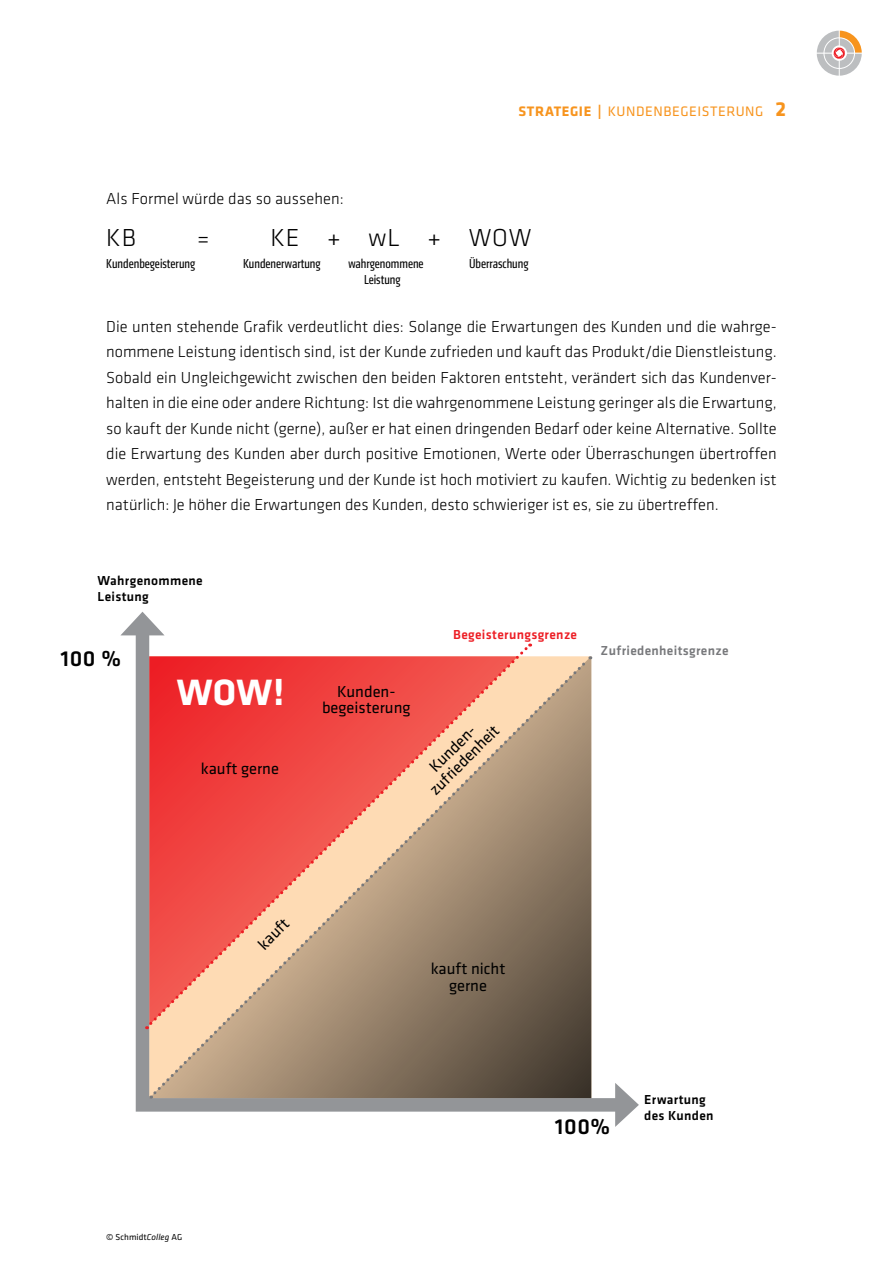
<style>
.page{position:relative;width:893px;height:1263px;background:#fff}
.page>*{position:absolute;margin:0;border:0;box-sizing:border-box;transform-origin:0 0}
.t1{font:700 38.1px "Klavika";color:#fff}
.t2{font:300 25.5px "Klavika";letter-spacing:.04em;color:#000}
.t3{font:500 22.5px "Klavika";letter-spacing:.025em;color:#000}
.t4{font:300 16.5px/25.5px "Klavika";color:#000;text-align:justify}
.t5{font:16.5px/16.5px "Klavika";color:#000;text-align:center}
.t6{font:14.25px "Klavika";letter-spacing:.04em;color:#f7941e}
.t7{font:13.5px "Klavika Condensed";color:#000}
.t8{font:500 13.5px/16.2px "Klavika";letter-spacing:.025em;color:#000}
.t9{font:500 13.5px "Klavika";letter-spacing:.025em;color:#77787b}
.t10{font:500 13.5px "Klavika";letter-spacing:.025em;color:#ed1d24}
.t11{font:9px "Klavika";letter-spacing:.005em;color:#000}
.s1{font-weight:700}
.s2{font-weight:700;font-size:21px}
.s3{font-family:"Klavika Basic";font-style:italic}
</style>
<div class="page">
<svg style="left:129px;top:635px;width:486px;height:477px"></svg>
<svg style="left:121px;top:612px;width:43px;height:23px"></svg>
<svg style="left:615px;top:1083px;width:24px;height:44px"></svg>
<svg style="left:151px;top:656px;width:441px;height:441px;background:#907c66"></svg>
<svg style="left:147px;top:643px;width:385px;height:385px;background:#d87c6c"></svg>
<svg style="left:817px;top:31px;width:45px;height:45px"></svg>
<p class="t6" style="left:519px;top:101px;width:269px"><span class="s1">STRATEGIE |</span> Kundenbegeisterung <span class="s2">2</span></p>
<p class="t4" style="left:106px;top:185px;width:239px">Als Formel würde das so aussehen:</p>
<h2 class="t2" style="left:106px;top:223px;width:31px">KB</h2>
<h2 class="t2" style="left:197px;top:223px;width:14px">=</h2>
<h2 class="t2" style="left:270px;top:223px;width:262px">KE + wL + WOW</h2>
<p class="t7" style="left:106px;top:256px;width:90px">Kundenbegeisterung</p>
<p class="t7" style="left:243px;top:256px;width:79px">Kundenerwartung</p>
<p class="t7" style="left:348px;top:256px;width:77px">wahrgenommene</p>
<p class="t7" style="left:469px;top:256px;width:61px">Überraschung</p>
<p class="t7" style="left:364px;top:272px;width:38px">Leistung</p>
<p class="t4" style="left:106px;top:313px;width:672px">Die unten stehende Grafik verdeutlicht dies: Solange die Erwartungen des Kunden und die wahrge&shy;nommene Leistung identisch sind, ist der Kunde zufrieden und kauft das Produkt/die Dienstleistung.<br>Sobald ein Ungleichgewicht zwischen den beiden Faktoren entsteht, verändert sich das Kundenver&shy;halten in die eine oder andere Richtung: Ist die wahrgenommene Leistung geringer als die Erwartung, so kauft der Kunde nicht (gerne), außer er hat einen dringenden Bedarf oder keine Alternative. Sollte die Erwartung des Kunden aber durch positive Emotionen, Werte oder Überraschungen übertroffen werden, entsteht Begeisterung und der Kunde ist hoch motiviert zu kaufen. Wichtig zu bedenken ist natürlich: Je höher die Erwartungen des Kunden, desto schwieriger ist es, sie zu übertreffen.</p>
<p class="t8" style="left:98px;top:572px;width:107px">Wahrgenommene<br>Leistung</p>
<h3 class="t3" style="left:61px;top:643px;width:62px">100 %</h3>
<h1 class="t1" style="left:177px;top:665px;width:109px">WOW!</h1>
<p class="t5" style="left:201px;top:760px;width:80px">kauft gerne</p>
<p class="t5" style="left:322px;top:683px;width:90px">Kunden&shy;begeisterung</p>
<p class="t10" style="left:453px;top:625px;width:125px">Begeisterungsgrenze</p>
<p class="t5" style="left:414px;top:774px;width:96px;rotate:-45deg">Kunden&shy;zufriedenheit</p>
<p class="t9" style="left:601px;top:642px;width:129px">Zufriedenheitsgrenze</p>
<p class="t5" style="left:254px;top:940px;width:41px;rotate:-45deg">kauft</p>
<p class="t11" style="left:106px;top:1231px;width:77px">© Schmidt<span class="s3">Colleg</span> AG</p>
<p class="t5" style="left:431px;top:960px;width:76px">kauft nicht gerne</p>
<h3 class="t3" style="left:555px;top:1111px;width:57px">100%</h3>
<p class="t8" style="left:644px;top:1091px;width:71px">Erwartung des Kunden</p>
</div>
